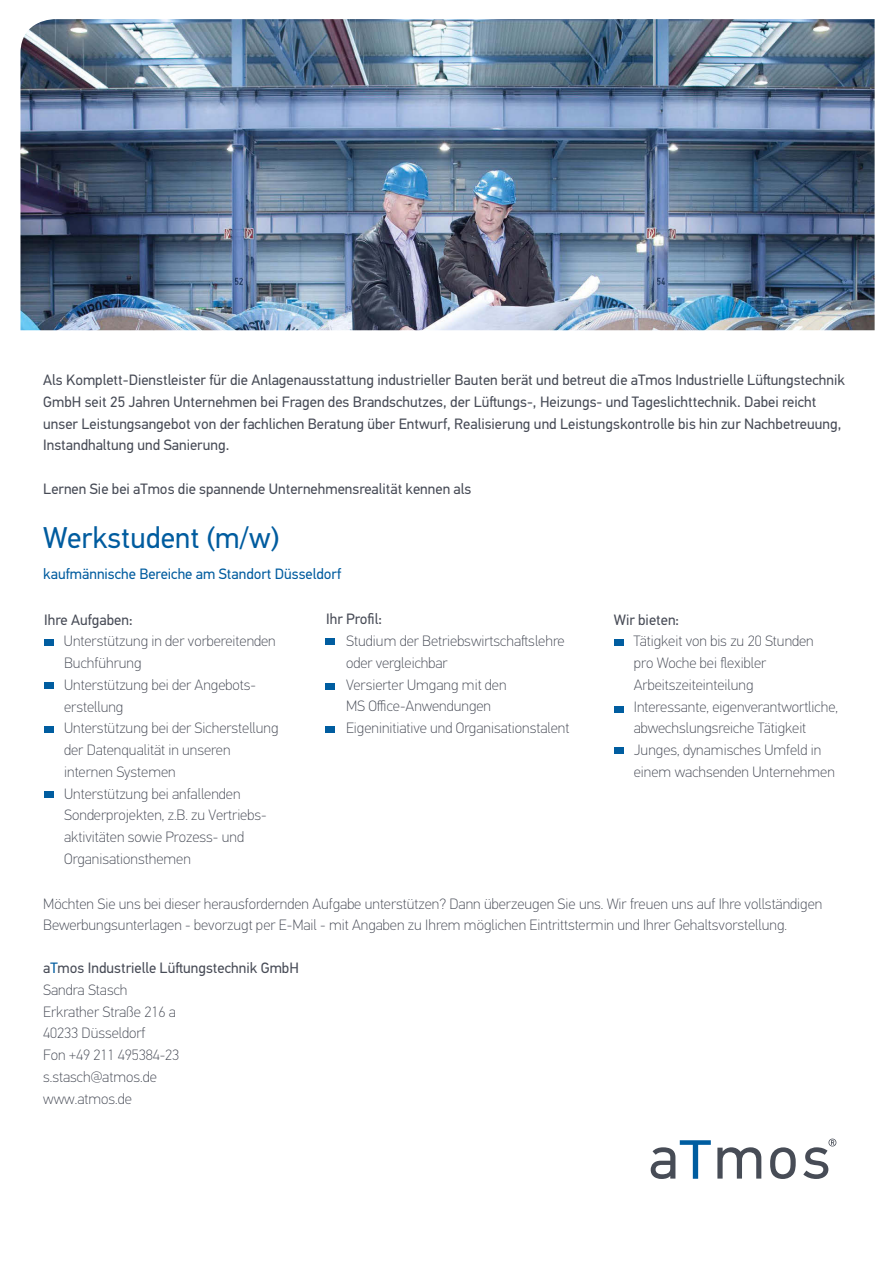
<style>
.page{position:relative;width:893px;height:1263px;background:#fff}
.page>*{position:absolute;margin:0;border:0;box-sizing:border-box;transform-origin:0 0}
.t1{font:30px "PF Din Text Pro";color:#005c9f}
.t2{font:100 15px/21.8px "PF Din Text Pro";color:#474b56}
.t3{font:15px/21.8px "PF Din Text Pro";color:#474b56}
.t4{font:15px "PF Din Text Pro";color:#005c9f}
.s1{font-weight:400}
.s2{font-weight:400;color:#005c9f}
</style>
<div class="page">
<img style="left:20px;top:19px;width:855px;height:311px">
<div style="left:44px;top:639px;width:10px;height:6px;background:#005da0"></div>
<div style="left:614px;top:639px;width:9px;height:6px;background:#005da0"></div>
<div style="left:614px;top:706px;width:9px;height:6px;background:#005da0"></div>
<div style="left:325px;top:726px;width:10px;height:7px;background:#005da0"></div>
<div style="left:44px;top:682px;width:10px;height:6px;background:#005da0"></div>
<div style="left:44px;top:726px;width:10px;height:6px;background:#005da0"></div>
<div style="left:44px;top:792px;width:10px;height:6px;background:#005da0"></div>
<svg style="left:651px;top:1140px;width:60px;height:39px"></svg>
<svg style="left:717px;top:1147px;width:44px;height:31px"></svg>
<svg style="left:770px;top:1147px;width:26px;height:32px"></svg>
<svg style="left:803px;top:1138px;width:33px;height:41px"></svg>
<div style="left:614px;top:747px;width:9px;height:7px;background:#005da0"></div>
<div style="left:325px;top:683px;width:10px;height:6px;background:#005da0"></div>
<div style="left:325px;top:638px;width:10px;height:7px;background:#005da0"></div>
<p class="t3" style="left:43px;top:369px;width:803px">Als Komplett-Dienstleister für die Anlagenausstattung industrieller Bauten berät und betreut die aTmos Industrielle Lüftungstechnik GmbH seit 25 Jahren Unternehmen bei Fragen des Brandschutzes, der Lüftungs-, Heizungs- und Tageslichttechnik. Dabei reicht unser Leistungsangebot von der fachlichen Beratung über Entwurf, Realisierung und Leistungskontrolle bis hin zur Nachbetreuung, Instandhaltung und Sanierung.</p>
<p class="t3" style="left:43px;top:478px;width:430px">Lernen Sie bei aTmos die spannende Unternehmensrealität kennen als</p>
<h1 class="t1" style="left:43px;top:520px;width:238px">Werkstudent (m/w)</h1>
<p class="t4" style="left:43px;top:565px;width:300px">kaufmännische Bereiche am Standort Düsseldorf</p>
<p class="t3" style="left:44px;top:609px;width:90px">Ihre Aufgaben:</p>
<p class="t2" style="left:64px;top:631px;width:216px">Unterstützung in der vorbereitenden<br>Buchführung<br>Unterstützung bei der Angebots&shy;erstellung<br>Unterstützung bei der Sicherstellung der Datenqualität in unseren internen Systemen<br>Unterstützung bei anfallenden<br>Sonderprojekten, z.B. zu Vertriebs&shy;aktivitäten sowie Prozess- und<br>Organisationsthemen</p>
<p class="t3" style="left:326px;top:609px;width:57px">Ihr Profil:</p>
<p class="t2" style="left:346px;top:630px;width:225px">Studium der Betriebswirtschaftslehre oder vergleichbar<br>Versierter Umgang mit den<br>MS Office-Anwendungen<br>Eigeninitiative und Organisationstalent</p>
<p class="t3" style="left:614px;top:609px;width:67px">Wir bieten:</p>
<p class="t2" style="left:634px;top:631px;width:206px">Tätigkeit von bis zu 20 Stunden<br>pro Woche bei flexibler<br>Arbeitszeiteinteilung<br>Interessante, eigenverantwortliche, abwechslungsreiche Tätigkeit<br>Junges, dynamisches Umfeld in einem wachsenden Unternehmen</p>
<p class="t2" style="left:43px;top:893px;width:781px">Möchten Sie uns bei dieser herausfordernden Aufgabe unterstützen? Dann überzeugen Sie uns. Wir freuen uns auf Ihre vollständigen<br>Bewerbungsunterlagen - bevorzugt per E-Mail - mit Angaben zu Ihrem möglichen Eintrittstermin und Ihrer Gehaltsvorstellung.</p>
<p class="t2" style="left:43px;top:957px;width:257px"><span class="s1">a</span><span class="s2">T</span><span class="s1">mos Industrielle Lüftungstechnik GmbH<br></span>Sandra Stasch<br>Erkrather Straße 216 a<br>40233 Düsseldorf<br>Fon +49 211 495384-23<br>s.stasch@atmos.de<br>www.atmos.de</p>
</div>
